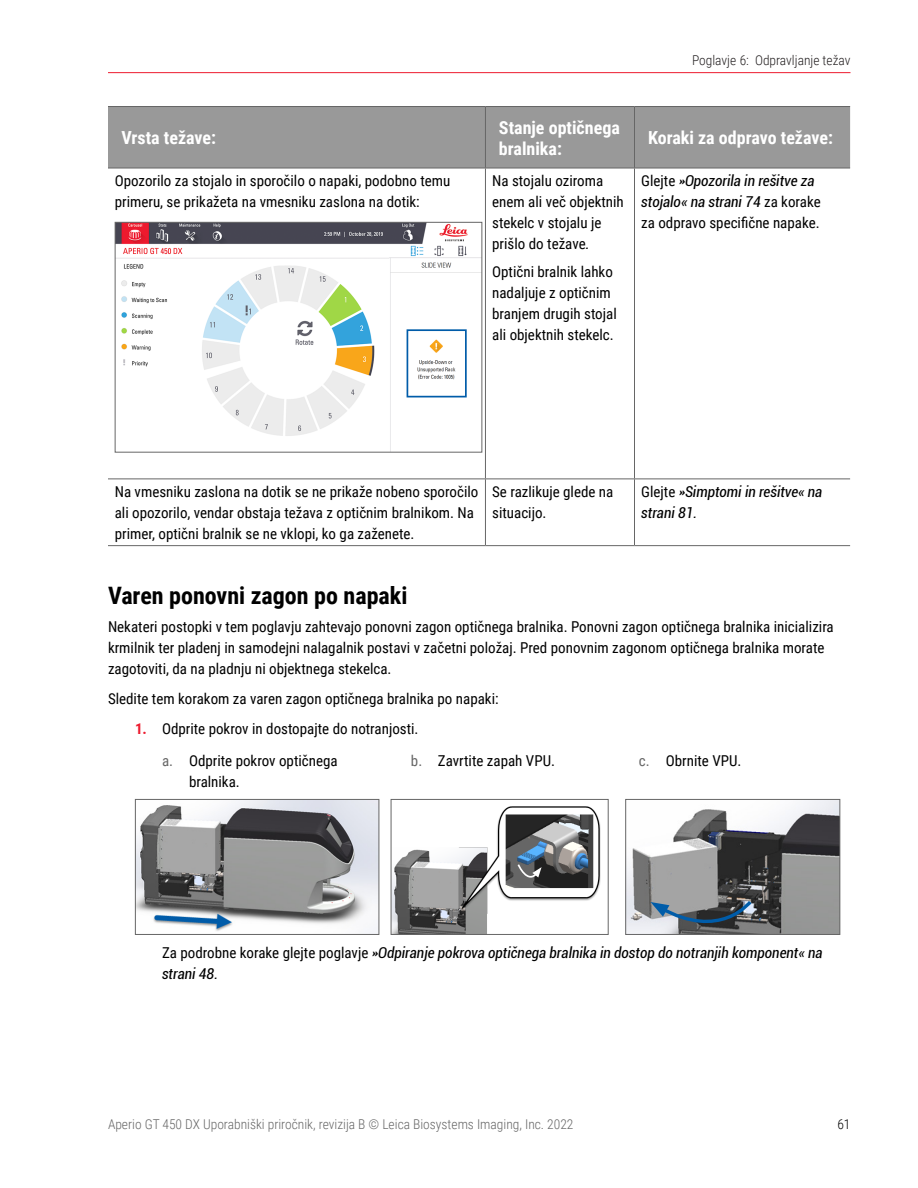
<style>
.page{position:relative;width:918px;height:1188px;background:#fff}
.page>*{position:absolute;margin:0;border:0;box-sizing:border-box;transform-origin:0 0}
.Heading_1{font:700 24px "Roboto Condensed";color:#000}
.Table_heading_12pt_w{font:700 18px/21px "Roboto Condensed";color:#fff}
.Table_cell_11pt_spac{font:15px/21px "Roboto Condensed";color:#000}
.Body{font:15px/21px "Roboto Condensed";color:#000}
.Body_indent__25{font:italic condensed 15px/21px "Roboto";color:#000}
.Table_cell_11pt_spac-2{font:italic condensed 15px/21px "Roboto";color:#000}
.t1{font:300 13.5px "Roboto Condensed";color:#666}
.t2{font:300 13.5px "Roboto Condensed";color:#231f20}
.t3{font:300 13.5px "Roboto Condensed";color:#000}
.s1{font-family:"Roboto";font-style:italic;font-stretch:condensed}
.s2{font-family:"Roboto Condensed";font-style:normal;font-stretch:normal}
.s3{font-weight:700;color:#ed1b2f}
.s4{color:#666}
</style>
<div class="page">
<hr style="left:108px;top:72px;width:742px;height:1px;background:#ed1b2f">
<div style="left:108px;top:107px;width:742px;height:61px;background:#999"></div>
<svg style="left:108px;top:221px;width:742px;height:258px"></svg>
<hr style="left:108px;top:106px;width:377px;height:1px;background:#666">
<hr style="left:485px;top:106px;width:150px;height:1px;background:#666">
<hr style="left:485px;top:107px;width:1px;height:61px;background:#666">
<hr style="left:634px;top:106px;width:216px;height:1px;background:#666">
<hr style="left:634px;top:107px;width:1px;height:61px;background:#666">
<hr style="left:108px;top:168px;width:377px;height:1px;background:#666">
<hr style="left:485px;top:168px;width:150px;height:1px;background:#666">
<hr style="left:634px;top:168px;width:216px;height:1px;background:#666">
<hr style="left:634px;top:168px;width:1px;height:311px;background:#666">
<hr style="left:634px;top:479px;width:216px;height:1px;background:#666">
<hr style="left:634px;top:479px;width:1px;height:66px;background:#666">
<hr style="left:634px;top:545px;width:216px;height:1px;background:#666">
<hr style="left:108px;top:479px;width:377px;height:1px;background:#666">
<hr style="left:485px;top:479px;width:150px;height:1px;background:#666">
<hr style="left:108px;top:545px;width:377px;height:1px;background:#666">
<hr style="left:485px;top:545px;width:150px;height:1px;background:#666">
<hr style="left:485px;top:168px;width:1px;height:311px;background:#666">
<hr style="left:485px;top:479px;width:1px;height:66px;background:#666">
<img style="left:117px;top:224px;width:363px;height:227px">
<div style="left:115px;top:222px;width:367px;height:231px;border:1px solid #666"></div>
<img style="left:137px;top:801px;width:240px;height:132px">
<div style="left:135px;top:799px;width:244px;height:136px;border:1px solid #666"></div>
<img style="left:393px;top:806px;width:207px;height:127px">
<svg style="left:517px;top:863px;width:25px;height:22px"></svg>
<div style="left:391px;top:799px;width:218px;height:136px;border:1px solid #666"></div>
<img style="left:627px;top:801px;width:211px;height:132px">
<svg style="left:651px;top:899px;width:103px;height:34px;background:#6d7983"></svg>
<div style="left:625px;top:799px;width:215px;height:136px;border:1px solid #666"></div>
<p class="t2" style="left:692px;top:51px;width:160px">Poglavje 6: Odpravljanje težav</p>
<p class="Table_heading_12pt_w" style="left:122px;top:126px;width:96px">Vrsta težave:</p>
<p class="Table_heading_12pt_w" style="left:499px;top:116px;width:122px">Stanje optičnega bralnika:</p>
<p class="Table_heading_12pt_w" style="left:648px;top:126px;width:186px">Koraki za odpravo težave:</p>
<p class="Table_cell_11pt_spac" style="left:115px;top:170px;width:337px">Opozorilo za stojalo in sporočilo o napaki, podobno temu primeru, se prikažeta na vmesniku zaslona na dotik:</p>
<p class="Table_cell_11pt_spac" style="left:492px;top:170px;width:133px">Na stojalu oziroma enem ali več objektnih stekelc v stojalu je prišlo do težave<span class="s1">.</span></p>
<p class="Table_cell_11pt_spac" style="left:492px;top:260px;width:126px">Optični bralnik lahko nadaljuje z optičnim branjem drugih stojal ali objektnih stekelc.</p>
<p class="Table_cell_11pt_spac" style="left:641px;top:170px;width:181px">Glejte <span class="s1">»Opozorila in rešitve za stojalo« na strani 74</span> za korake za odpravo specifične napake.</p>
<p class="Table_cell_11pt_spac" style="left:115px;top:480px;width:365px">Na vmesniku zaslona na dotik se ne prikaže nobeno sporočilo ali opozorilo, vendar obstaja težava z optičnim bralnikom. Na primer, optični bralnik se ne vklopi, ko ga zaženete.</p>
<p class="Table_cell_11pt_spac" style="left:492px;top:480px;width:123px">Se razlikuje glede na situacijo.</p>
<p class="Table_cell_11pt_spac-2" style="left:641px;top:481px;width:183px"><span class="s2">Glejte</span> »Simptomi in rešitve« na strani 81.</p>
<p class="Heading_1" style="left:108px;top:579px;width:301px">Varen ponovni zagon po napaki</p>
<p class="Body" style="left:108px;top:615px;width:727px">Nekateri postopki v tem poglavju zahtevajo ponovni zagon optičnega bralnika. Ponovni zagon optičnega bralnika inicializira krmilnik ter pladenj in samodejni nalagalnik postavi v začetni položaj. Pred ponovnim zagonom optičnega bralnika morate zagotoviti, da na pladnju ni objektnega stekelca.</p>
<p class="Body" style="left:108px;top:687px;width:392px">Sledite tem korakom za varen zagon optičnega bralnika po napaki:</p>
<p class="Body" style="left:135px;top:717px;width:285px"><span class="s3">1.</span> Odprite pokrov in dostopajte do notranjosti.</p>
<p class="Body" style="left:189px;top:750px;width:150px;text-indent:-27px"><span class="s4">a.</span> Odprite pokrov optičnega bralnika.</p>
<p class="Body" style="left:411px;top:750px;width:146px"><span class="s4">b.</span> Zavrtite zapah VPU.</p>
<p class="Body" style="left:639px;top:750px;width:104px"><span class="s4">c.</span> Obrnite VPU.</p>
<p class="Body_indent__25" style="left:162px;top:942px;width:662px"><span class="s2">Za podrobne korake glejte poglavje</span> »Odpiranje pokrova optičnega bralnika in dostop do notranjih komponent« na strani 48.</p>
<p class="t1" style="left:108px;top:1115px;width:467px">Aperio GT 450 DX Uporabniški priročnik, revizija B © Leica Biosystems Imaging, Inc. 2022</p>
<p class="t3" style="left:837px;top:1115px;width:15px">61</p>
</div>
